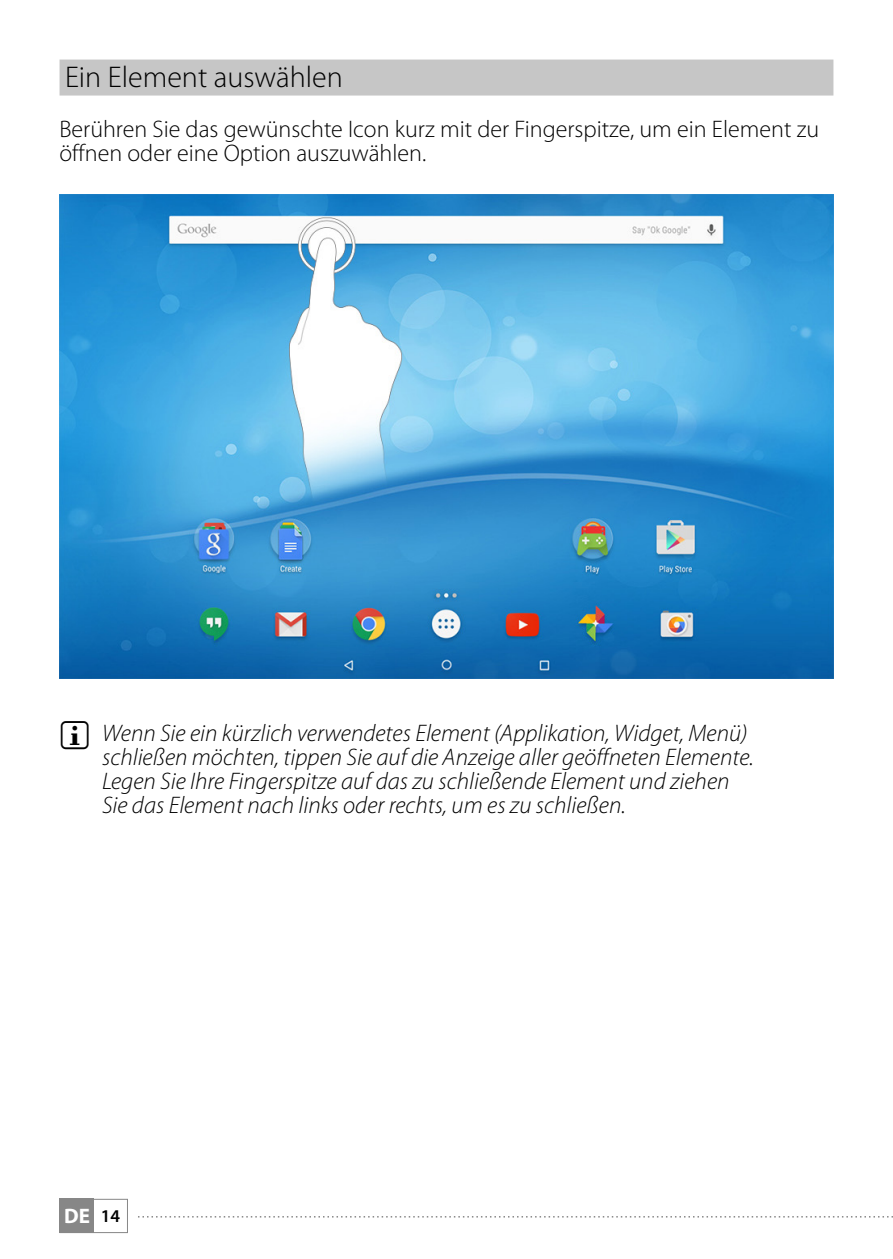
<style>
.page{position:relative;width:893px;height:1259px;background:#fff}
.page>*{position:absolute;margin:0;border:0;box-sizing:border-box;transform-origin:0 0}
.t1{font:300 30px "Myriad Pro";color:#000}
.t2{font:italic 300 24px/24px "Myriad Pro";color:#000}
.t3{font:300 24px/24px "Myriad Pro";color:#000}
.t4{font:700 21px "Myriad Pro";color:#fff}
.s1{font-weight:600;font-size:18px;color:#000}
</style>
<div class="page">
<div style="left:60px;top:1199px;width:34px;height:34px;background:#878787"></div>
<div style="left:60px;top:1199px;width:68px;height:34px;border:1px solid #878787"></div>
<svg style="left:138px;top:1216px;width:755px;height:1px"></svg>
<div style="left:60px;top:60px;width:773px;height:36px;background:#c6c6c6"></div>
<img style="left:60px;top:194px;width:773px;height:484px">
<p class="t1" style="left:65px;top:61px;width:279px">Ein Element auswählen</p>
<p class="t3" style="left:60px;top:117px;width:761px">Berühren Sie das gewünschte Icon kurz mit der Fingerspitze, um ein Element zu öffnen oder eine Option auszuwählen.</p>
<p class="t2" style="left:102px;top:721px;width:653px">Wenn Sie ein kürzlich verwendetes Element (Applikation, Widget, Menü) schließen möchten, tippen Sie auf die Anzeige aller geöffneten Elemente.<br>Legen Sie Ihre Fingerspitze auf das zu schließende Element und ziehen Sie das Element nach links oder rechts, um es zu schließen.</p>
<p class="t4" style="left:64px;top:1202px;width:58px">DE <span class="s1">14</span></p>
</div>
